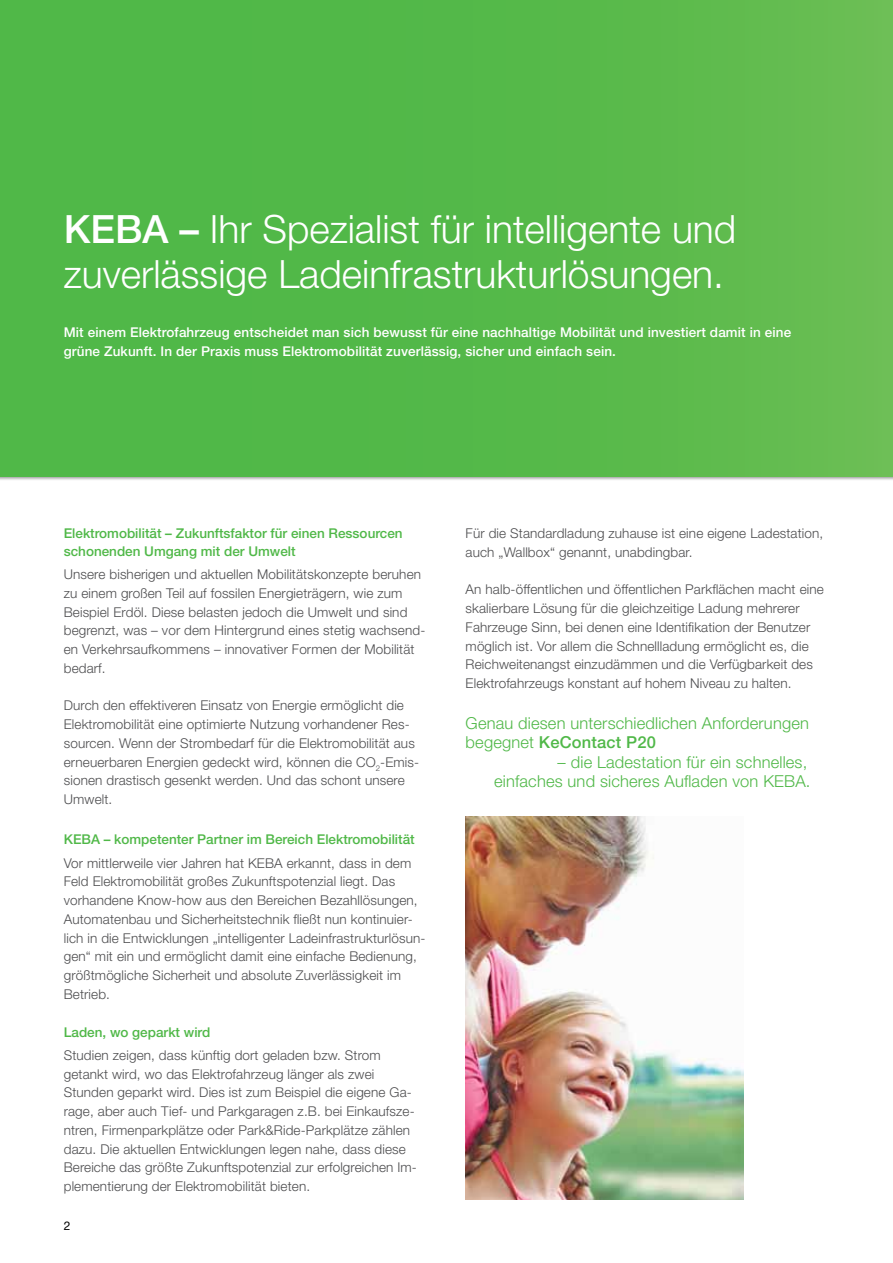
<style>
.page{position:relative;width:893px;height:1263px;background:#fff}
.page>*{position:absolute;margin:0;border:0;box-sizing:border-box;transform-origin:0 0}
.t1{font:300 39px/45px "Helvetica Neue";color:#fff}
.t2{font:300 16.5px/19.5px "Helvetica Neue";letter-spacing:.01em;color:#50b848}
.t3{font:300 13.5px/18.8px "Helvetica Neue";letter-spacing:.01em;color:#4d4d4f}
.t4{font:500 13.5px/18.8px "Helvetica Neue";letter-spacing:.01em;color:#fff}
.t5{font:500 13.5px/18px "Helvetica Neue";color:#50b848}
.t6{font:12px "Helvetica Neue";color:#000}
.s1{font-weight:500}
</style>
<div class="page">
<div style="left:0;top:0;width:893px;height:476px;background:linear-gradient(to right,#4ab645,#64bc50)"></div>
<img style="left:466px;top:817px;width:277px;height:382px">
<h1 class="t1" style="left:64px;top:206px;width:674px"><span class="s1">KEBA –</span> Ihr Spezialist für intelligente und zuverlässige Ladeinfrastrukturlösungen.</h1>
<p class="t4" style="left:64px;top:323px;width:729px">Mit einem Elektrofahrzeug entscheidet man sich bewusst für eine nachhaltige Mobilität und investiert damit in eine grüne Zukunft. In der Praxis muss Elektromobilität zuverlässig, sicher und einfach sein.</p>
<p class="t5" style="left:64px;top:524px;width:340px">Elektromobilität – Zukunftsfaktor für einen Ressourcen schonenden Umgang mit der Umwelt</p>
<p class="t3" style="left:64px;top:565px;width:363px">Unsere bisherigen und aktuellen Mobilitätskonzepte beruhen zu einem großen Teil auf fossilen Energieträgern, wie zum Beispiel Erdöl. Diese belasten jedoch die Umwelt und sind begrenzt, was – vor dem Hintergrund eines stetig wachsend&shy;en Verkehrsaufkommens – innovativer Formen der Mobilität bedarf.</p>
<p class="t3" style="left:64px;top:696px;width:357px">Durch den effektiveren Einsatz von Energie ermöglicht die Elektromobilität eine optimierte Nutzung vorhandener Res&shy;sourcen. Wenn der Strombedarf für die Elektromobilität aus erneuerbaren Energien gedeckt wird, können die CO<sub>2</sub>-Emis&shy;sionen drastisch gesenkt werden. Und das schont unsere Umwelt.</p>
<p class="t5" style="left:64px;top:830px;width:352px">KEBA – kompetenter Partner im Bereich Elektromobilität</p>
<p class="t3" style="left:64px;top:853px;width:363px">Vor mittlerweile vier Jahren hat KEBA erkannt, dass in dem Feld Elektromobilität großes Zukunftspotenzial liegt. Das vorhandene Know-how aus den Bereichen Bezahllösungen, Automatenbau und Sicherheitstechnik fließt nun kontinuier&shy;lich in die Entwicklungen „intelligenter Ladeinfrastrukturlösun&shy;gen“ mit ein und ermöglicht damit eine einfache Bedienung, größtmögliche Sicherheit und absolute Zuverlässigkeit im Betrieb.</p>
<p class="t5" style="left:64px;top:1022px;width:148px">Laden, wo geparkt wird</p>
<p class="t3" style="left:64px;top:1045px;width:355px">Studien zeigen, dass künftig dort geladen bzw. Strom getankt wird, wo das Elektrofahrzeug länger als zwei Stunden geparkt wird. Dies ist zum Beispiel die eigene Ga&shy;rage, aber auch Tief- und Parkgaragen z.B. bei Einkaufsze&shy;ntren, Firmenparkplätze oder Park&amp;Ride-Parkplätze zählen dazu. Die aktuellen Entwicklungen legen nahe, dass diese Bereiche das größte Zukunftspotenzial zur erfolgreichen Im&shy;plementierung der Elektromobilität bieten.</p>
<p class="t6" style="left:64px;top:1218px;width:8px">2</p>
<p class="t3" style="left:466px;top:523px;width:359px">Für die Standardladung zuhause ist eine eigene Ladestation, auch „Wallbox“ genannt, unabdingbar.</p>
<p class="t3" style="left:466px;top:580px;width:360px">An halb-öffentlichen und öffentlichen Parkflächen macht eine skalierbare Lösung für die gleichzeitige Ladung mehrerer Fahrzeuge Sinn, bei denen eine Identifikation der Benutzer möglich ist. Vor allem die Schnellladung ermöglicht es, die Reichweitenangst einzudämmen und die Verfügbarkeit des Elektrofahrzeugs konstant auf hohem Niveau zu halten.</p>
<p class="t2" style="left:466px;top:713px;width:345px">Genau diesen unterschiedlichen Anforderungen begegnet <span class="s1">KeContact P20</span></p>
<p class="t2" style="left:494px;top:752px;width:318px;text-align:right">– die Ladestation für ein schnelles, einfaches und sicheres Aufladen von KEBA.</p>
</div>
